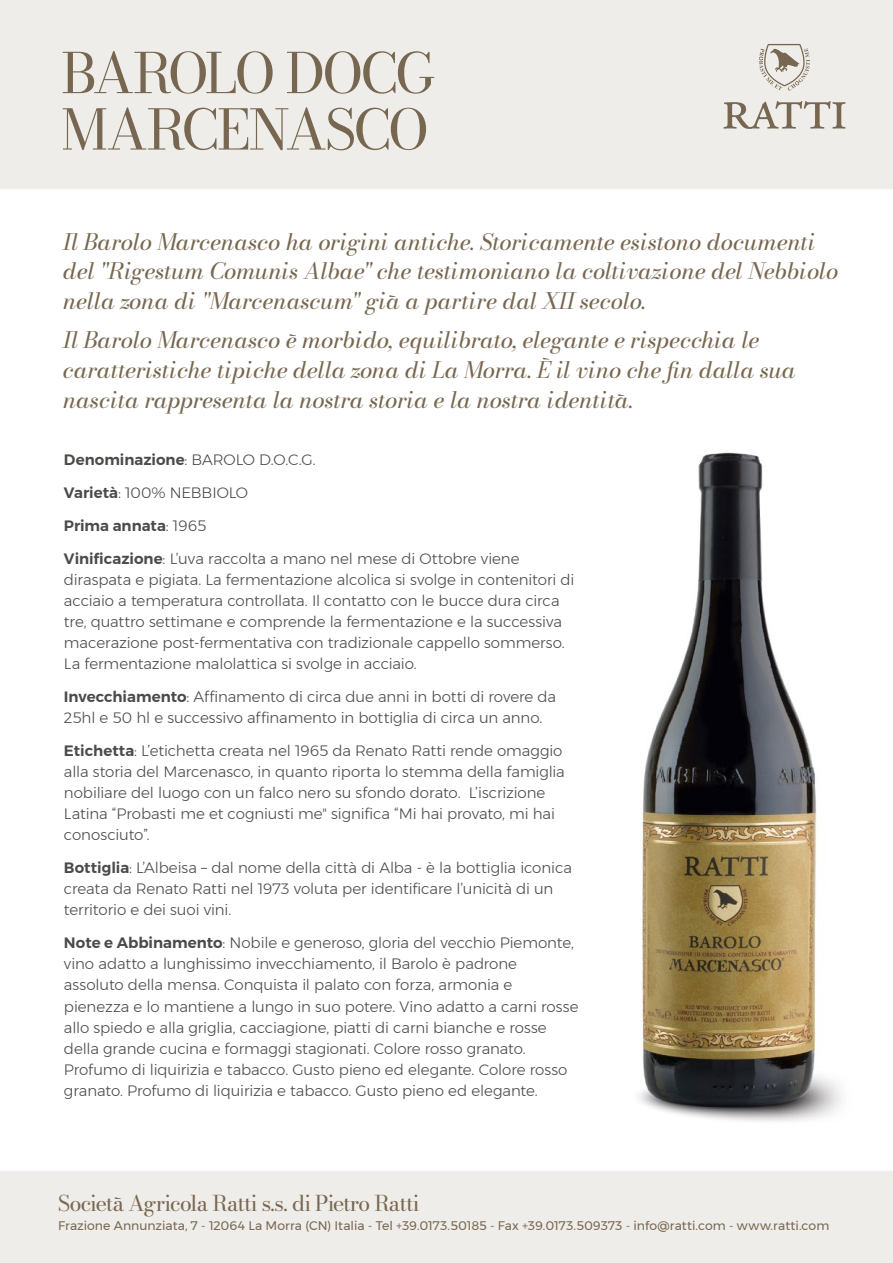
<style>
.page{position:relative;width:893px;height:1263px;background:#fff}
.page>*{position:absolute;margin:0;border:0;box-sizing:border-box;transform-origin:0 0}
.t1{font:55.05px/56.4px "Bodoni 11 Book";letter-spacing:-.035em;color:#776750}
.t2{font:22.5px/30px "Bodoni 11 Book Italic";color:#776750}
.t3{font:21.6px "Bodoni 11 Book";letter-spacing:-.025em;color:#776750}
.t4{font:300 15px/21px "Montserrat";letter-spacing:-.005em;color:#4a4a49}
.t5{font:600 15px "Montserrat";color:#4a4a49}
.t6{font:12.45px "Montserrat";color:#776750}
.s1{font-weight:600}
.s2{font-weight:300}
</style>
<div class="page">
<div style="left:0;top:0;width:893px;height:188px;background:#efedea"></div>
<img style="left:638px;top:452px;width:204px;height:669px">
<svg style="left:759px;top:44px;width:51px;height:46px"></svg>
<svg style="left:723px;top:101px;width:123px;height:28px"></svg>
<div style="left:0;top:1171px;width:893px;height:92px;background:#efedea"></div>
<h1 class="t1" style="left:62px;top:47px;width:375px">BAROLO DOCG<br>MARCENASCO</h1>
<h2 class="t2" style="left:63px;top:227px;width:777px">Il Barolo Marcenasco ha origini antiche. Storicamente esistono documenti del "Rigestum Comunis Albae" che testimoniano la coltivazione del Nebbiolo nella zona di "Marcenascum" già a partire dal XII secolo.</h2>
<h2 class="t2" style="left:63px;top:326px;width:734px">Il Barolo Marcenasco è morbido, equilibrato, elegante e rispecchia le caratteristiche tipiche della zona di La Morra. È il vino che fin dalla sua nascita rappresenta la nostra storia e la nostra identità.</h2>
<p class="t4" style="left:64px;top:449px;width:253px"><span class="s1">Denominazione</span>: BAROLO D.O.C.G.</p>
<p class="t4" style="left:64px;top:482px;width:186px"><span class="s1">Varietà</span>: 100% NEBBIOLO</p>
<p class="t5" style="left:64px;top:514px;width:144px">Prima annata<span class="s2">: 1965</span></p>
<p class="t4" style="left:64px;top:548px;width:512px"><span class="s1">Vinificazione</span>: L’uva raccolta a mano nel mese di Ottobre viene diraspata e pigiata. La fermentazione alcolica si svolge in contenitori di acciaio a temperatura controllata. Il contatto con le bucce dura circa tre, quattro settimane e comprende la fermentazione e la successiva macerazione post-fermentativa con tradizionale cappello sommerso.<br>La fermentazione malolattica si svolge in acciaio.</p>
<p class="t4" style="left:64px;top:686px;width:493px"><span class="s1">Invecchiamento</span>: Affinamento di circa due anni in botti di rovere da<br>25hl e 50 hl e successivo affinamento in bottiglia di circa un anno.</p>
<p class="t4" style="left:64px;top:740px;width:502px"><span class="s1">Etichetta</span>: L’etichetta creata nel 1965 da Renato Ratti rende omaggio alla storia del Marcenasco, in quanto riporta lo stemma della famiglia nobiliare del luogo con un falco nero su sfondo dorato. L’iscrizione Latina “Probasti me et cogniusti me" significa “Mi hai provato, mi hai conosciuto”.</p>
<p class="t4" style="left:64px;top:857px;width:509px"><span class="s1">Bottiglia</span>: L’Albeisa – dal nome della città di Alba - è la bottiglia iconica creata da Renato Ratti nel 1973 voluta per identificare l’unicità di un territorio e dei suoi vini.</p>
<p class="t4" style="left:64px;top:932px;width:516px"><span class="s1">Note e Abbinamento</span>: Nobile e generoso, gloria del vecchio Piemonte, vino adatto a lunghissimo invecchiamento, il Barolo è padrone assoluto della mensa. Conquista il palato con forza, armonia e pienezza e lo mantiene a lungo in suo potere. Vino adatto a carni rosse allo spiedo e alla griglia, cacciagione, piatti di carni bianche e rosse della grande cucina e formaggi stagionati. Colore rosso granato.<br>Profumo di liquirizia e tabacco. Gusto pieno ed elegante. Colore rosso granato. Profumo di liquirizia e tabacco. Gusto pieno ed elegante.</p>
<h3 class="t3" style="left:58px;top:1189px;width:362px">Società Agricola Ratti s.s. di Pietro Ratti</h3>
<p class="t6" style="left:58px;top:1216px;width:773px">Frazione Annunziata, 7 - 12064 La Morra (CN) Italia - Tel +39.0173.50185 - Fax +39.0173.509373 - info@ratti.com - www.ratti.com</p>
</div>
